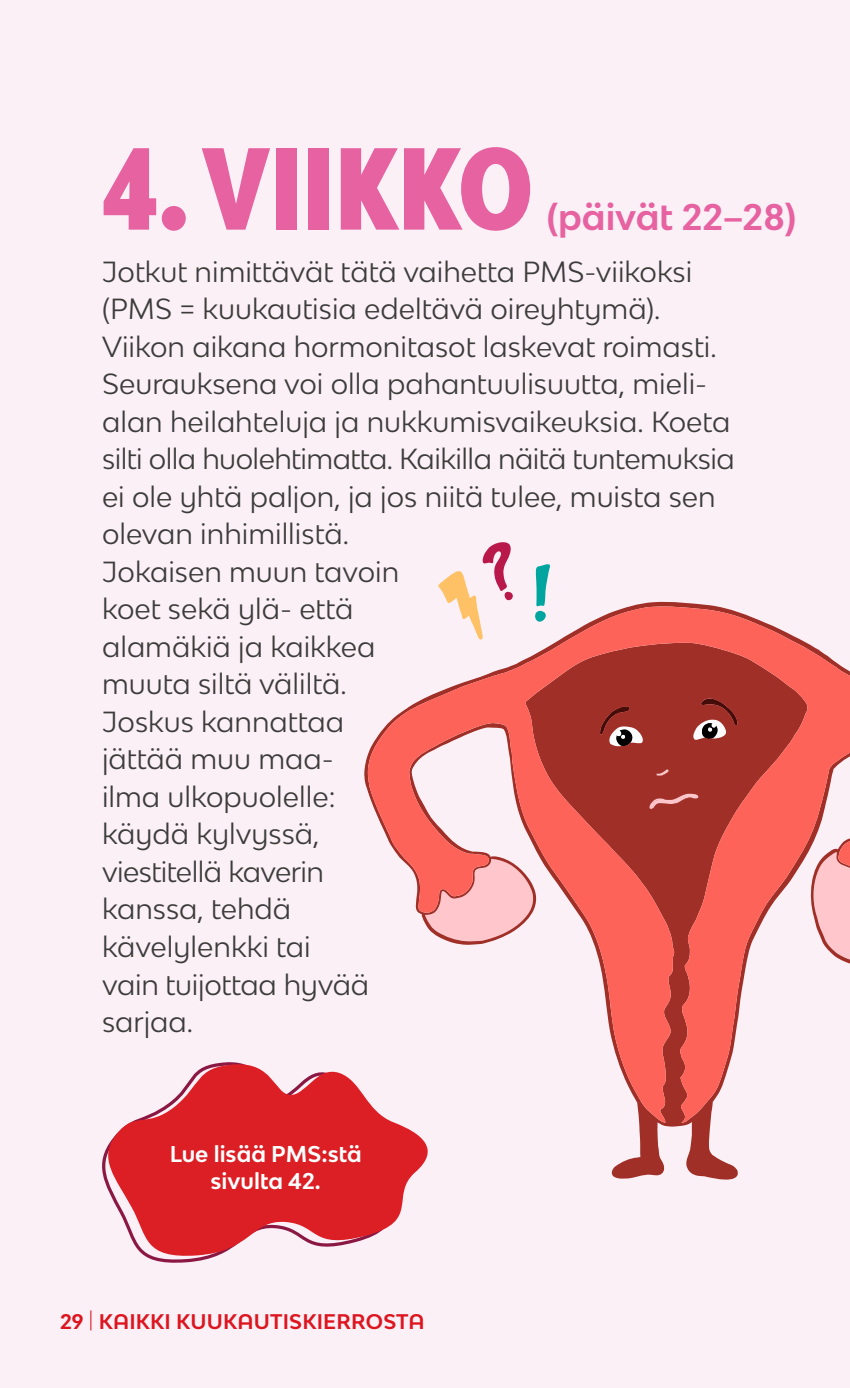
<style>
.page{position:relative;width:850px;height:1388px;background:#fcf0f7}
.page>*{position:absolute;margin:0;border:0;box-sizing:border-box;transform-origin:0 0}
.t1{font:900 ultra-condensed 110px "Bw Modelica SS01";letter-spacing:.01em;color:#e662a0}
.t2{font:700 35px "Bw Modelica SS01";color:#e662a0}
.t3{font:27.5px/37.5px "Bw Modelica SS01";color:#3c3c3b}
.t4{font:700 21.5px/27px "Bw Modelica SS01";color:#fff;text-align:center}
.t5{font:700 20px "Bw Modelica SS01";letter-spacing:.01em;color:#dc151f}
.s1{font-weight:300}
</style>
<div class="page">
<svg style="left:102px;top:1062px;width:307px;height:201px;fill:#dc1f25"></svg>
<svg style="left:364px;top:754px;width:374px;height:425px"></svg>
<svg style="left:368px;top:747px;width:482px;height:376px"></svg>
<svg style="left:371px;top:542px;width:479px;height:419px"></svg>
<h1 class="t1" style="left:102px;top:117px;width:432px">4. VIIKKO</h1>
<p class="t2" style="left:547px;top:194px;width:251px">(päivät 22–28)</p>
<p class="t3" style="left:102px;top:252px;width:634px">Jotkut nimittävät tätä vaihetta PMS-viikoksi (PMS = kuukautisia edeltävä oireyhtymä).<br>Viikon aikana hormonitasot laskevat roimasti.<br>Seurauksena voi olla pahantuulisuutta, mieli&shy;alan heilahteluja ja nukkumisvaikeuksia. Koeta silti olla huolehtimatta. Kaikilla näitä tuntemuksia ei ole yhtä paljon, ja jos niitä tulee, muista sen olevan inhimillistä.<br>Jokaisen muun tavoin<br>koet sekä ylä- että<br>alamäkiä ja kaikkea<br>muuta siltä väliltä.<br>Joskus kannattaa<br>jättää muu maa-<br>ilma ulkopuolelle:<br>käydä kylvyssä,<br>viestitellä kaverin<br>kanssa, tehdä<br>kävelylenkki tai<br>vain tuijottaa hyvää<br>sarjaa.</p>
<p class="t4" style="left:170px;top:1139px;width:194px">Lue lisää PMS:stä sivulta 42.</p>
<p class="t5" style="left:60px;top:1308px;width:366px">29 <span class="s1">|</span> KAIKKI KUUKAUTISKIERROSTA</p>
</div>
